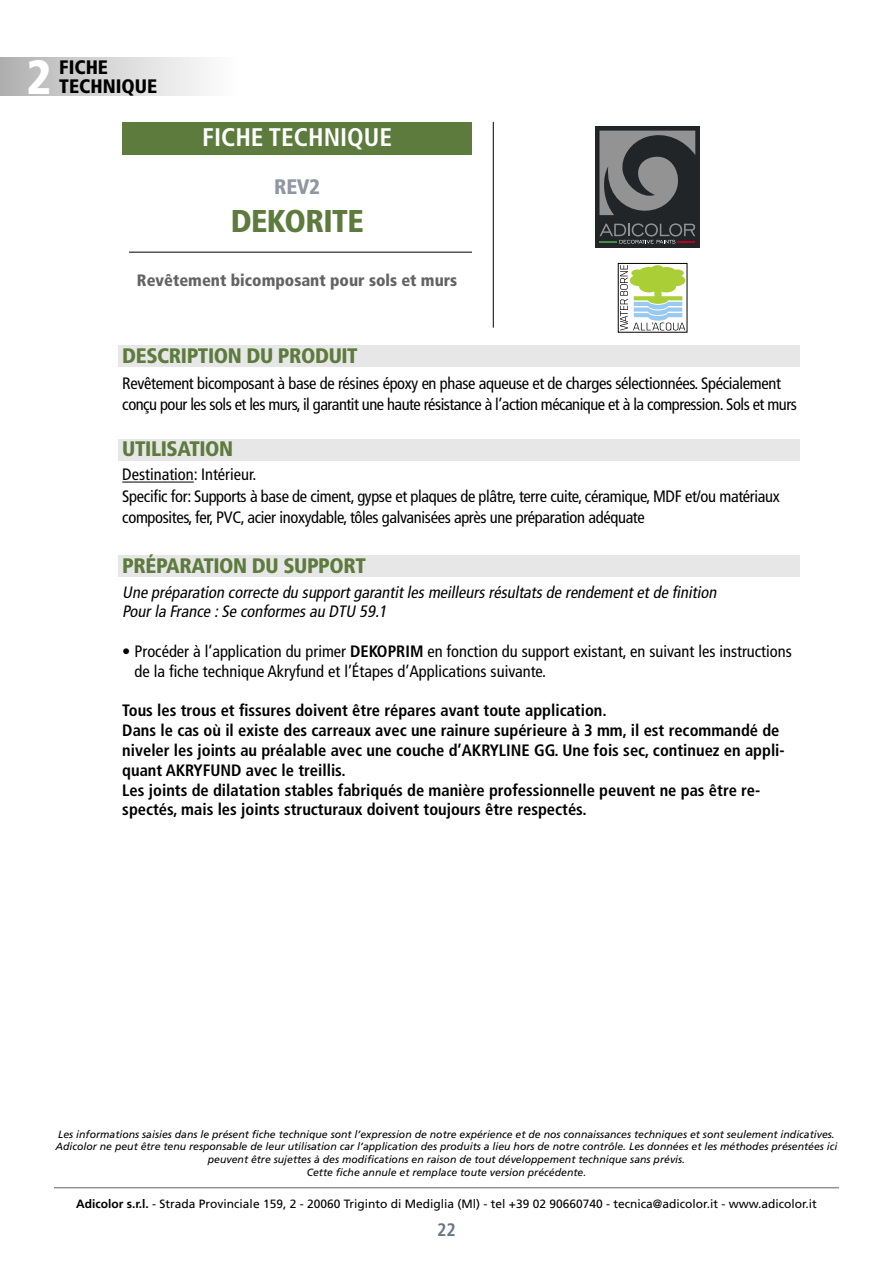
<style>
.page{position:relative;width:893px;height:1263px;background:#fff}
.page>*{position:absolute;margin:0;border:0;box-sizing:border-box;transform-origin:0 0}
.t1{font:900 condensed 48px "Frutiger LT Std";color:#fff}
.t2{font:900 condensed 31.5px "Frutiger LT Std";letter-spacing:-.02em;color:#5c7b3c}
.t3{font:700 condensed 25.5px "Frutiger";color:#fff}
.t4{font:900 condensed 21px "Frutiger LT Std";letter-spacing:-.02em;color:#5c7b3c}
.t5{font:900 condensed 21px "Frutiger LT Std";color:#8f97a2}
.t6{font:900 condensed 19.5px/19.5px "Frutiger LT Std";color:#000}
.t7{font:700 condensed 18px "Frutiger LT Std";color:#657584}
.t8{font:700 condensed 16.5px/19.8px "Frutiger LT Std";color:#000}
.t9{font:condensed 16.5px/21.1px "Frutiger LT Std";letter-spacing:-.02em;color:#000}
.t10{font:condensed 16.5px/19.8px "Frutiger LT Std";color:#000}
.t11{font:italic condensed 16.5px "Frutiger LT Std";color:#000}
.t12{font:900 condensed 16.5px "Frutiger LT Std";color:#636363}
.t13{font:12px "Frutiger LT Std";color:#000}
.t14{font:italic 10.5px/12.6px "Frutiger LT Std";color:#000;text-align:center}
.s1{font-weight:700}
</style>
<div class="page">
<div style="left:118px;top:556px;width:682px;height:21px;background:#e7e7e7"></div>
<div style="left:118px;top:439px;width:682px;height:21px;background:#e7e7e7"></div>
<div style="left:122px;top:122px;width:350px;height:32px;background:#5c7b3c"></div>
<hr style="left:493px;top:122px;width:1px;height:206px;background:#000">
<hr style="left:129px;top:252px;width:343px;height:1px;background:#000">
<div style="left:595px;top:126px;width:104px;height:122px;background:#212528"></div>
<svg style="left:599px;top:131px;width:96px;height:113px"></svg>
<svg style="left:620px;top:265px;width:65px;height:65px"></svg>
<div style="left:118px;top:345px;width:682px;height:21px;background:#e7e7e7"></div>
<hr style="left:122px;top:482px;width:72px;height:1px;background:#000">
<hr style="left:54px;top:1187px;width:785px;height:1px;background:#939393">
<div style="left:0;top:57px;width:244px;height:39px;background:linear-gradient(to right,#b2b2b2,#fff)"></div>
<p class="t1" style="left:26px;top:49px;width:26px">2</p>
<p class="t6" style="left:59px;top:57px;width:99px">FICHE<br>TECHNIQUE</p>
<p class="t3" style="left:202px;top:122px;width:191px">FICHE TECHNIQUE</p>
<p class="t5" style="left:274px;top:174px;width:47px">REV2</p>
<p class="t2" style="left:231px;top:202px;width:135px">DEKORITE</p>
<p class="t12" style="left:137px;top:270px;width:322px">Revêtement bicomposant pour sols et murs</p>
<p class="t4" style="left:122px;top:343px;width:237px">DESCRIPTION DU PRODUIT</p>
<p class="t9" style="left:122px;top:372px;width:676px">Revêtement bicomposant à base de résines époxy en phase aqueuse et de charges sélectionnées. Spécialement conçu pour les sols et les murs, il garantit une haute résistance à l’action mécanique et à la compression. Sols et murs</p>
<p class="t4" style="left:122px;top:436px;width:112px">UTILISATION</p>
<p class="t9" style="left:122px;top:464px;width:659px">Destination: Intérieur.<br>Specific for: Supports à base de ciment, gypse et plaques de plâtre, terre cuite, céramique, MDF et/ou matériaux</p>
<p class="t9" style="left:122px;top:507px;width:524px">composites, fer, PVC, acier inoxydable, tôles galvanisées après une préparation adéquate</p>
<p class="t4" style="left:122px;top:553px;width:245px">PRÉPARATION DU SUPPORT</p>
<p class="t11" style="left:122px;top:582px;width:599px">Une préparation correcte du supportgarantitlesmeilleursrésultatsde rendementetde finition</p>
<p class="t11" style="left:122px;top:602px;width:270px">Pourla France :Se conformesau DTU 59.1</p>
<p class="t10" style="left:135px;top:641px;width:659px;text-indent:-12px">• Procéder à l’application du primer <span class="s1">DEKOPRIM</span> en fonction du support existant, en suivant les instructions de la fiche technique Akryfund et l’Étapes d’Applications suivante.</p>
<p class="t8" style="left:122px;top:701px;width:486px">Tous les trous et fissures doivent être répares avant toute application.</p>
<p class="t8" style="left:122px;top:721px;width:664px">Dans le cas où il existe des carreaux avec une rainure supérieure à 3 mm, il est recommandé de niveler les joints au préalable avec une couche d’AKRYLINE GG. Une fois sec, continuez en appli&shy;quant AKRYFUND avec le treillis.</p>
<p class="t8" style="left:122px;top:780px;width:639px">Les joints de dilatation stables fabriqués de manière professionnelle peuvent ne pas être re&shy;spectés, mais les joints structuraux doivent toujours être respectés.</p>
<p class="t14" style="left:56px;top:1128px;width:783px">Les informations saisies dans le présent fiche technique sont l’expression de notre expérience et de nos connaissances techniques et sont seulement indicatives.<br>Adicolor ne peut être tenu responsable de leur utilisation car l’application des produits a lieu hors de notre contrôle. Les données et les méthodes présentées ici peuvent être sujettes à des modifications en raison de tout développement technique sans prévis.</p>
<p class="t14" style="left:307px;top:1166px;width:281px">Cette fiche annule et remplace toute version précédente.</p>
<p class="t13" style="left:76px;top:1196px;width:742px"><span class="s1">Adicolor s.r.l.</span> - Strada Provinciale 159, 2 - 20060 Triginto di Mediglia (Ml) - tel +39 02 90660740 - tecnica@adicolor.it - www.adicolor.it</p>
<h3 class="t7" style="left:437px;top:1219px;width:20px">22</h3>
</div>
